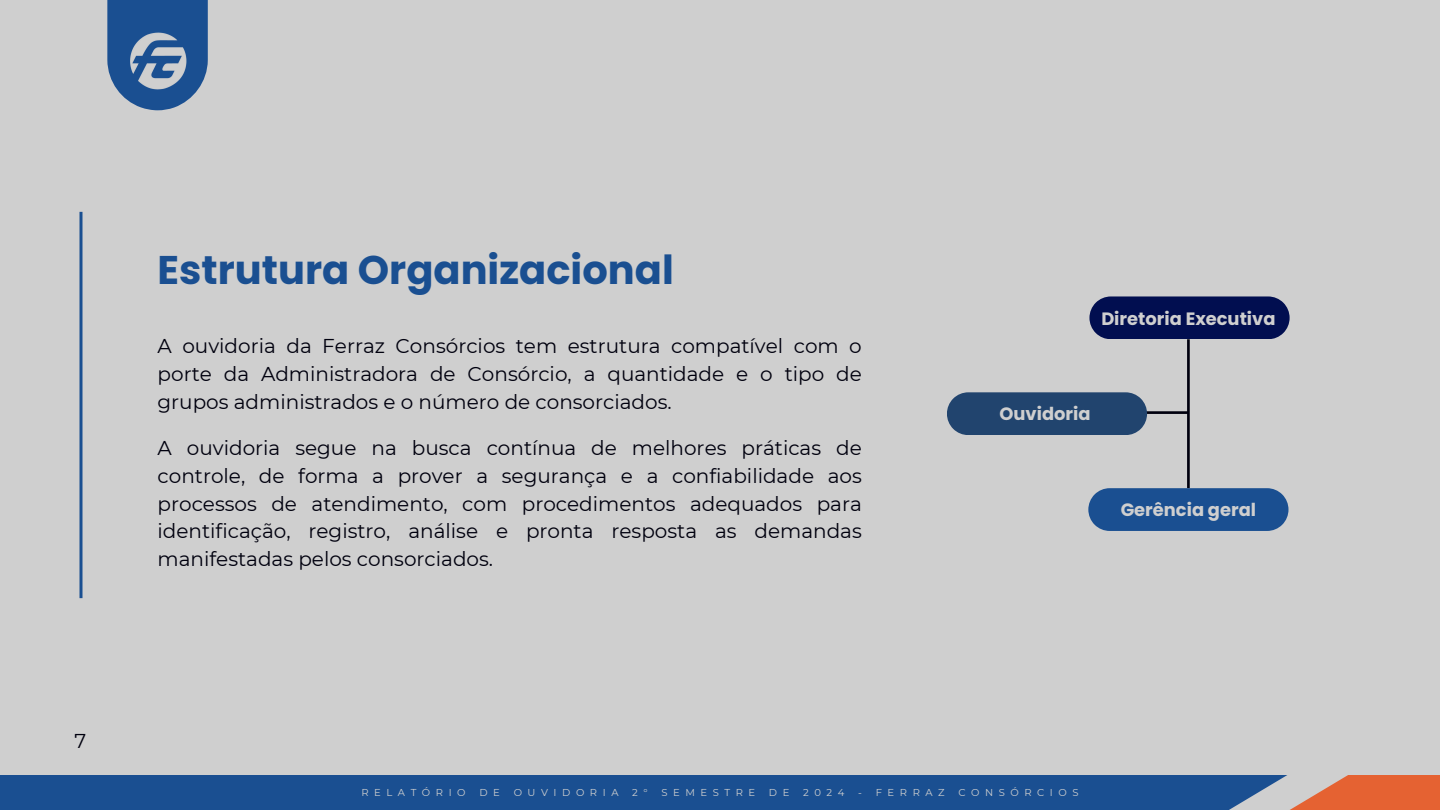
<style>
.page{position:relative;width:1440px;height:810px;background:#cfcfcf}
.page>*{position:absolute;margin:0;border:0;box-sizing:border-box;transform-origin:0 0}
.t1{font:700 40px "Poppins";color:#1a4f91}
.t2{font:20px/27.8px "Montserrat";color:#00000e;text-align:justify}
.t3{font:700 17.9px "Poppins";color:#cfcfcf}
.t4{font:10px "Montserrat";letter-spacing:.555em;color:#cfcfcf}
</style>
<div class="page">
<div style="left:0;top:775px;width:1440px;height:35px;background:#1a4f91"></div>
<div style="left:1290px;top:775px;width:150px;height:35px;background:#e56232"></div>
<svg style="left:1229px;top:775px;width:119px;height:35px"></svg>
<hr style="left:1187px;top:339px;width:3px;height:149px;background:#00000e">
<hr style="left:1141px;top:411px;width:47px;height:3px;background:#00000e">
<svg style="left:1089px;top:296px;width:201px;height:43px;background:#0d1957"></svg>
<svg style="left:1088px;top:488px;width:200px;height:43px;background:#235594"></svg>
<svg style="left:947px;top:392px;width:200px;height:43px;background:#2a4b73"></svg>
<svg style="left:107px;top:0;width:101px;height:110px;background:#36639a"></svg>
<img style="left:127px;top:28px;width:61px;height:65px">
<hr style="left:79px;top:212px;width:3px;height:386px;background:#1a4f91">
<h3 class="t2" style="left:74px;top:727px;width:13px">7</h3>
<p class="t1" style="left:158px;top:242px;width:518px">Estrutura Organizacional</p>
<p class="t2" style="left:158px;top:332px;width:706px">A ouvidoria da Ferraz Consórcios tem estrutura compatível com o porte da Administradora de Consórcio, a quantidade e o tipo de grupos administrados e o número de consorciados.</p>
<p class="t2" style="left:158px;top:434px;width:706px">A ouvidoria segue na busca contínua de melhores práticas de controle, de forma a prover a segurança e a confiabilidade aos processos de atendimento, com procedimentos adequados para identificação, registro, análise e pronta resposta as demandas manifestadas pelos consorciados.</p>
<h2 class="t3" style="left:1101px;top:306px;width:176px">Diretoria Executiva</h2>
<h3 class="t3" style="left:1000px;top:401px;width:93px">Ouvidoria</h3>
<h2 class="t3" style="left:1121px;top:497px;width:137px">Gerência geral</h2>
<h1 class="t4" style="left:361px;top:786px;width:106px">RELATÓRIO</h1>
<h1 class="t4" style="left:479px;top:786px;width:22px">D E</h1>
<h1 class="t4" style="left:514px;top:786px;width:106px">OUVIDORIA</h1>
<h1 class="t4" style="left:632px;top:786px;width:17px">2 °</h1>
<h1 class="t4" style="left:661px;top:786px;width:95px">SEMESTRE</h1>
<h1 class="t4" style="left:769px;top:786px;width:22px">D E</h1>
<h1 class="t4" style="left:803px;top:786px;width:43px">2024</h1>
<h1 class="t4" style="left:858px;top:786px;width:88px">- FERRAZ</h1>
<h1 class="t4" style="left:958px;top:786px;width:122px">CONSÓRCIOS</h1>
</div>
